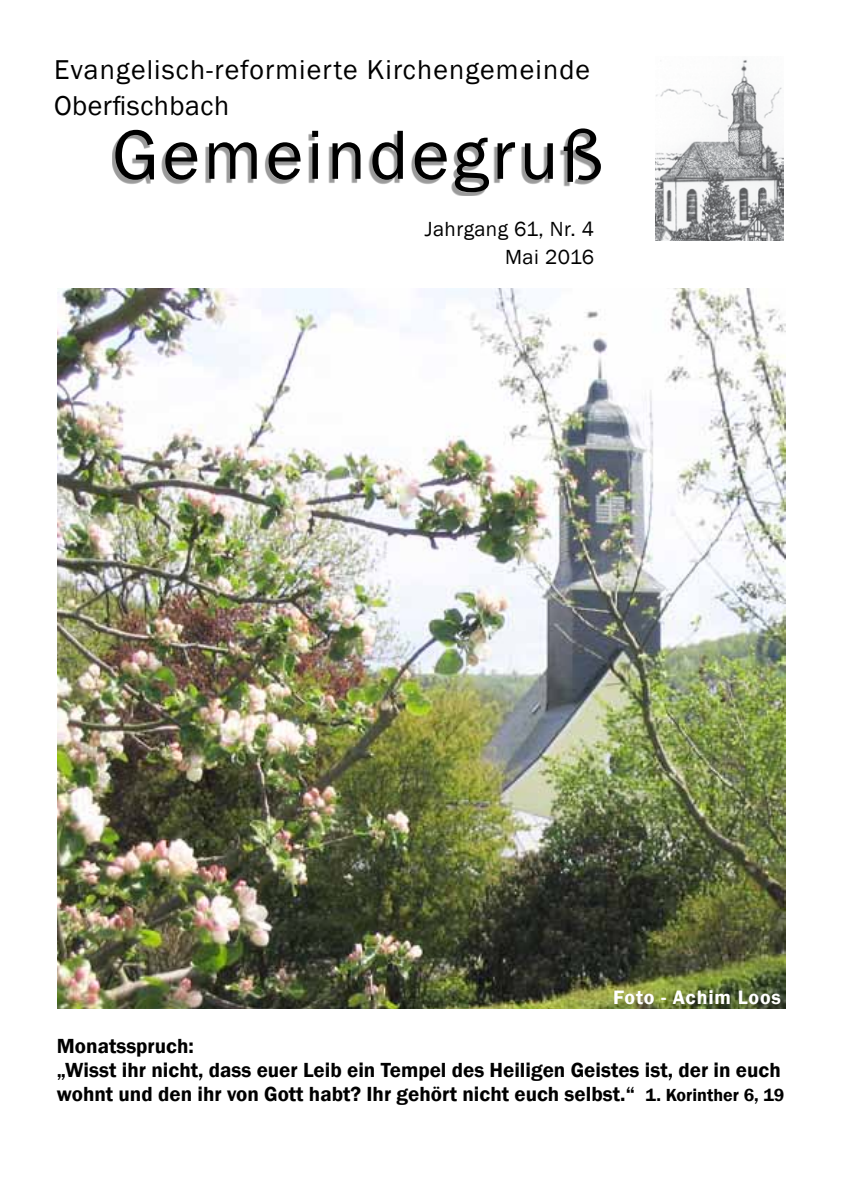
<style>
.page{position:relative;width:842px;height:1191px;background:#fff}
.page>*{position:absolute;margin:0;border:0;box-sizing:border-box;transform-origin:0 0}
.t1{font:72px "Franklin Gothic";letter-spacing:.05em;color:#000}
.t2{font:28px/36px "Franklin Gothic";letter-spacing:.04em;color:#000}
.t3{font:600 21px/24px "Franklin Gothic";color:#000}
.t4{font:21px/28px "Franklin Gothic";letter-spacing:.02em;color:#000;text-align:right}
.t5{font:600 20px "Franklin Gothic";letter-spacing:.04em;color:#fff}
.s1{font-size:18px}
</style>
<div class="page">
<div style="left:112px;top:132px;width:486px;height:64px;background:#000;opacity:.4"></div>
<img style="left:656px;top:60px;width:128px;height:180px">
<img style="left:57px;top:288px;width:728px;height:720px">
<h2 class="t2" style="left:54px;top:52px;width:538px">Evangelisch-reformierte Kirchengemeinde<br>Oberfischbach</h2>
<h1 class="t1" style="left:112px;top:110px;width:492px">Gemeindegruß</h1>
<p class="t4" style="left:425px;top:216px;width:171px">Jahrgang 61, Nr. 4<br>Mai 2016</p>
<p class="t5" style="left:613px;top:985px;width:169px">Foto - Achim Loos</p>
<p class="t3" style="left:57px;top:1033px;width:729px">Monatsspruch:<br>„Wisst ihr nicht, dass euer Leib ein Tempel des Heiligen Geistes ist, der in euch wohnt und den ihr von Gott habt? Ihr gehört nicht euch selbst.“ <span class="s1">1. Korinther 6, 19</span></p>
</div>
